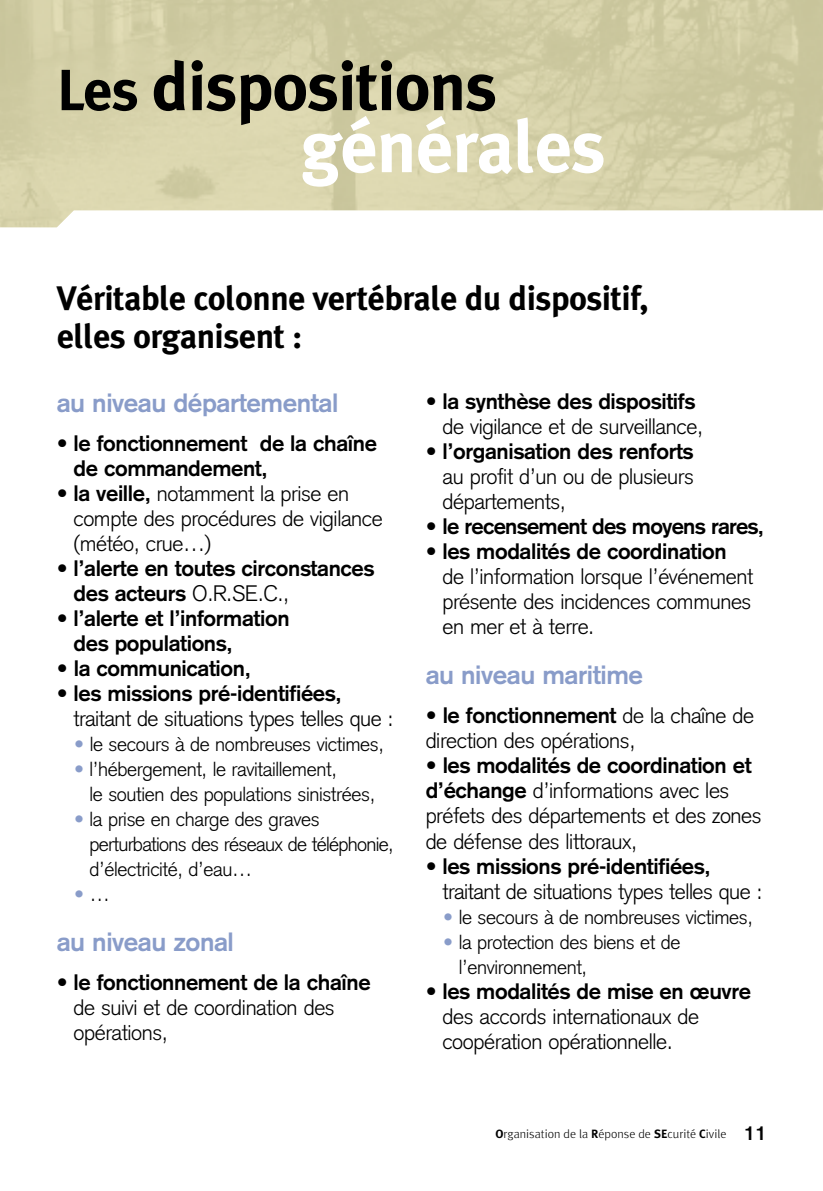
<style>
.page{position:relative;width:823px;height:1191px;background:#fff}
.page>*{position:absolute;margin:0;border:0;box-sizing:border-box;transform-origin:0 0}
.t1{font:700 74px "Meta Plus";letter-spacing:-.015em;color:#fff}
.t2{font:700 68px "Meta Plus";letter-spacing:-.015em;color:#000}
.t3{font:700 34px/38px "Meta Plus";letter-spacing:-.015em;color:#000}
.t4{font:700 26px "Akzidenz Grotesk";letter-spacing:-.015em;color:#899cc9}
.t5{font:300 22px/25px "Akzidenz Grotesk";letter-spacing:-.015em;color:#000}
.t6{font:700 22px/25px "Akzidenz Grotesk";letter-spacing:-.015em;color:#000}
.t7{font:700 22px "Akzidenz Grotesk";letter-spacing:-.035em;color:#000}
.t8{font:300 20px/25px "Akzidenz Grotesk";letter-spacing:-.015em;color:#000}
.t9{font:700 20px "Akzidenz Grotesk";color:#000}
.t10{font:300 20px "Akzidenz Grotesk";color:#899cc9}
.t11{font:300 12px "Meta";color:#000}
.s1{font-size:58px}
.s2{font-weight:300}
.s3{font-weight:700}
.s4{color:#899cc9}
.s5{color:#000}
.s6{font-family:"Meta Plus";font-weight:700}
</style>
<div class="page">
<h2 class="t2" style="left:57px;top:47px;width:442px"><span class="s1">Les</span> dispositions</h2>
<h1 class="t1" style="left:300px;top:103px;width:307px">générales</h1>
<h3 class="t3" style="left:57px;top:279px;width:593px">Véritable colonne vertébrale du dispositif, elles organisent :</h3>
<p class="t4" style="left:57px;top:394px;width:283px">au niveau départemental</p>
<p class="t6" style="left:73px;top:432px;width:305px;text-indent:-17px"><span class="s2">•</span> le fonctionnement de la chaîne de commandement,</p>
<p class="t5" style="left:73px;top:483px;width:310px;text-indent:-17px"><span class="s3">• la veille,</span> notamment la prise en compte des procédures de vigilance (météo, crue…)</p>
<p class="t6" style="left:73px;top:557px;width:302px;text-indent:-17px">• l’alerte en toutes circonstances des acteurs <span class="s2">O.R.SE.C.,</span></p>
<p class="t6" style="left:73px;top:607px;width:217px;text-indent:-17px">• l’alerte et l’information des populations,</p>
<p class="t6" style="left:57px;top:657px;width:195px">• la communication,</p>
<p class="t6" style="left:57px;top:682px;width:286px">• les missions pré-identifiées,</p>
<p class="t5" style="left:73px;top:708px;width:321px">traitant de situations types telles que :</p>
<p class="t8" style="left:74px;top:734px;width:311px"><span class="s4">•</span> le secours à de nombreuses victimes,</p>
<p class="t8" style="left:89px;top:759px;width:287px;text-indent:-15px"><span class="s4">•</span> l’hébergement, le ravitaillement,<br>le soutien des populations sinistrées,</p>
<p class="t8" style="left:89px;top:809px;width:305px;text-indent:-15px"><span class="s4">•</span> la prise en charge des graves perturbations des réseaux de téléphonie, d’électricité, d’eau…</p>
<p class="t10" style="left:74px;top:887px;width:37px">• <span class="s5">…</span></p>
<p class="t4" style="left:57px;top:933px;width:178px">au niveau zonal</p>
<p class="t6" style="left:57px;top:971px;width:315px">• le fonctionnement de la chaîne</p>
<p class="t5" style="left:73px;top:997px;width:262px">de suivi et de coordination des opérations,</p>
<p class="t6" style="left:425px;top:391px;width:271px">• la synthèse des dispositifs</p>
<p class="t5" style="left:442px;top:417px;width:262px">de vigilance et de surveillance,</p>
<p class="t6" style="left:425px;top:441px;width:269px">• l’organisation des renforts</p>
<p class="t5" style="left:442px;top:467px;width:253px">au profit d’un ou de plusieurs départements,</p>
<p class="t7" style="left:425px;top:519px;width:339px">• le recensement des moyens rares,</p>
<p class="t6" style="left:425px;top:541px;width:302px">• les modalités de coordination</p>
<p class="t5" style="left:442px;top:567px;width:312px;text-align:justify">de l’information lorsque l’événement présente des incidences communes en mer et à terre.</p>
<p class="t4" style="left:425px;top:666px;width:219px">au niveau maritime</p>
<p class="t5" style="left:425px;top:706px;width:330px"><span class="s3">• le fonctionnement</span> de la chaîne de direction des opérations,</p>
<p class="t5" style="left:425px;top:756px;width:337px"><span class="s3">• les modalités de coordination et d’échange</span> d’informations avec les préfets des départements et des zones de défense des littoraux,</p>
<p class="t6" style="left:425px;top:855px;width:286px">• les missions pré-identifiées,</p>
<p class="t5" style="left:442px;top:881px;width:321px">traitant de situations types telles que :</p>
<p class="t8" style="left:443px;top:906px;width:311px"><span class="s4">•</span> le secours à de nombreuses victimes,</p>
<p class="t8" style="left:458px;top:931px;width:223px;text-indent:-15px"><span class="s4">•</span> la protection des biens et de l’environnement,</p>
<p class="t6" style="left:425px;top:980px;width:327px">• les modalités de mise en œuvre</p>
<p class="t5" style="left:442px;top:1006px;width:258px">des accords internationaux de coopération opérationnelle.</p>
<p class="t11" style="left:495px;top:1129px;width:232px"><span class="s6">O</span>rganisation de la <span class="s6">R</span>éponse de <span class="s6">SE</span>curité <span class="s6">C</span>ivile</p>
<p class="t9" style="left:743px;top:1125px;width:24px">11</p>
</div>
